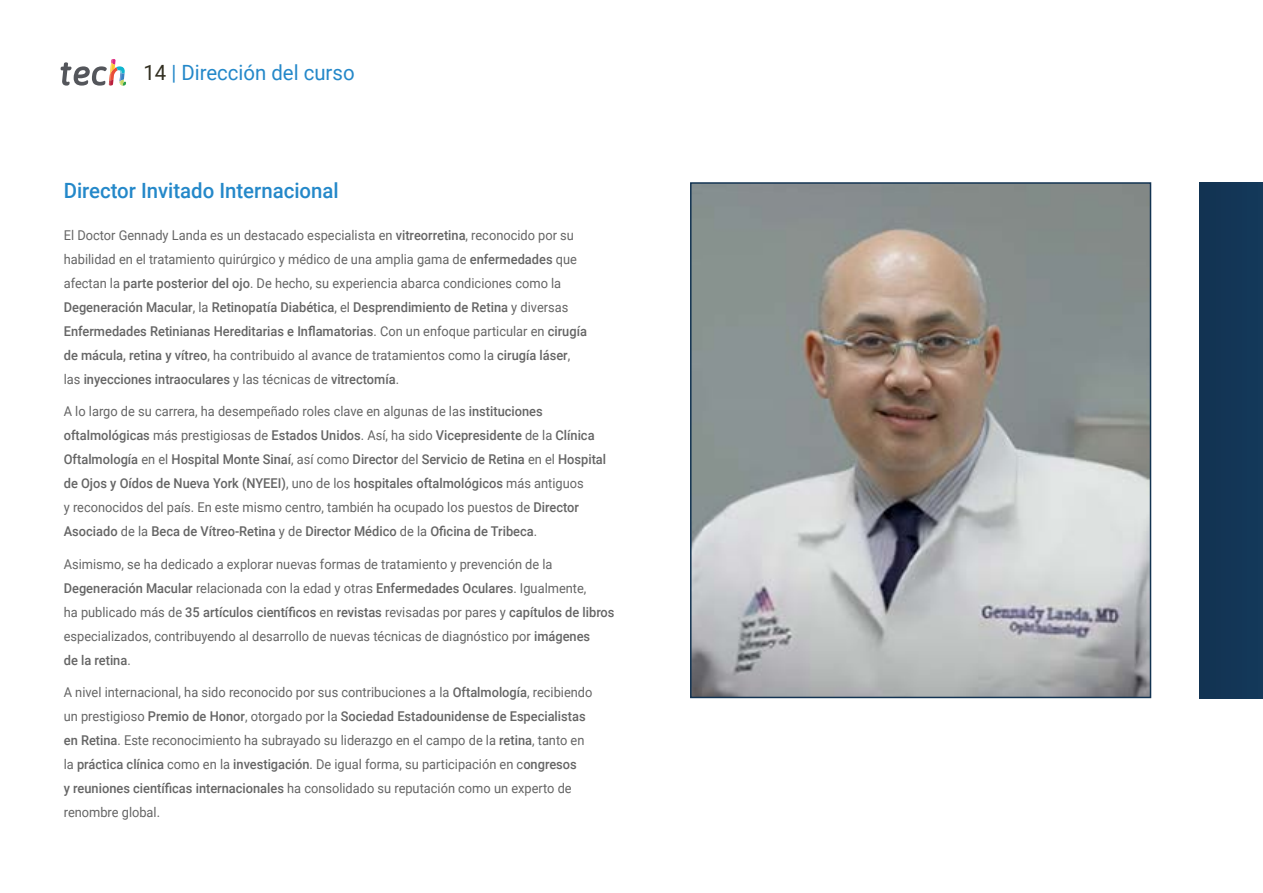
<style>
.page{position:relative;width:1263px;height:893px;background:#fff}
.page>*{position:absolute;margin:0;border:0;box-sizing:border-box;transform-origin:0 0}
.t1{font:500 21px "Roboto";color:#2488c9}
.t2{font:21px "Roboto";color:#2488c9}
.t3{font:13.5px/24px "Roboto";color:#656565;scale:.95 1}
.t4{font:500 13.5px/24px "Roboto";color:#656565;scale:.95 1}
.s1{color:#312e20}
.s2{font-weight:500}
.s3{font-weight:400}
</style>
<div class="page">
<div style="left:1199px;top:182px;width:64px;height:516px;background:#133556"></div>
<img style="left:693px;top:185px;width:455px;height:510px">
<div style="left:690px;top:182px;width:461px;height:516px;border:2px solid #123352"></div>
<svg style="left:61px;top:59px;width:65px;height:27px"></svg>
<h1 class="t2" style="left:144px;top:57px;width:213px"><span class="s1">14</span> | Dirección del curso</h1>
<h1 class="t1" style="left:64px;top:176px;width:276px">Director Invitado Internacional</h1>
<p class="t3" style="left:64px;top:222px;width:552px">El Doctor Gennady Landa es un destacado especialista en <span class="s2">vitreorretina</span>, reconocido por su habilidad en el tratamiento quirúrgico y médico de una amplia gama de <span class="s2">enfermedades</span> que afectan la <span class="s2">parte posterior del ojo</span>. De hecho, su experiencia abarca condiciones como la <span class="s2">Degeneración Macular</span>, la <span class="s2">Retinopatía Diabética</span>, el <span class="s2">Desprendimiento de Retina</span> y diversas <span class="s2">Enfermedades Retinianas Hereditarias e Inflamatorias</span>. Con un enfoque particular en <span class="s2">cirugía de mácula, retina y vítreo</span>, ha contribuido al avance de tratamientos como la <span class="s2">cirugía láser</span>, las <span class="s2">inyecciones intraoculares</span> y las técnicas de <span class="s2">vitrectomía</span>.</p>
<p class="t4" style="left:64px;top:399px;width:572px"><span class="s3">A lo largo de su carrera, ha desempeñado roles clave en algunas de las</span> instituciones oftalmológicas <span class="s3">más prestigiosas de</span> Estados Unidos<span class="s3">. Así, ha sido</span> Vicepresidente <span class="s3">de la</span> Clínica Oftalmología <span class="s3">en el</span> Hospital Monte Sinaí<span class="s3">, así como</span> Director <span class="s3">del</span> Servicio de Retina <span class="s3">en el</span> Hospital de Ojos y Oídos de Nueva York (NYEEI)<span class="s3">, uno de los</span> hospitales oftalmológicos <span class="s3">más antiguos<br>y reconocidos del país. En este mismo centro, también ha ocupado los puestos de</span> Director Asociado <span class="s3">de la</span> Beca de Vítreo-Retina <span class="s3">y de</span> Director Médico <span class="s3">de la</span> Oficina de Tribeca<span class="s3">.</span></p>
<p class="t3" style="left:64px;top:551px;width:581px">Asimismo, se ha dedicado a explorar nuevas formas de tratamiento y prevención de la <span class="s2">Degeneración Macular</span> relacionada con la edad y otras <span class="s2">Enfermedades Oculares</span>. Igualmente,<br>ha publicado más de <span class="s2">35 artículos científicos</span> en <span class="s2">revistas</span> revisadas por pares y <span class="s2">capítulos de libros </span>especializados, contribuyendo al desarrollo de nuevas técnicas de diagnóstico por <span class="s2">imágenes<br>de la retina</span>.</p>
<p class="t3" style="left:64px;top:680px;width:558px">A nivel internacional, ha sido reconocido por sus contribuciones a la <span class="s2">Oftalmología</span>, recibiendo un prestigioso <span class="s2">Premio de Honor</span>, otorgado por la <span class="s2">Sociedad Estadounidense de Especialistas en Retina</span>. Este reconocimiento ha subrayado su liderazgo en el campo de la <span class="s2">retina</span>, tanto en la <span class="s2">práctica clínica</span> como en la <span class="s2">investigación</span>. De igual forma, su participación en c<span class="s2">ongresos<br>y reuniones científicas internacionales</span> ha consolidado su reputación como un experto de renombre global.</p>
</div>
